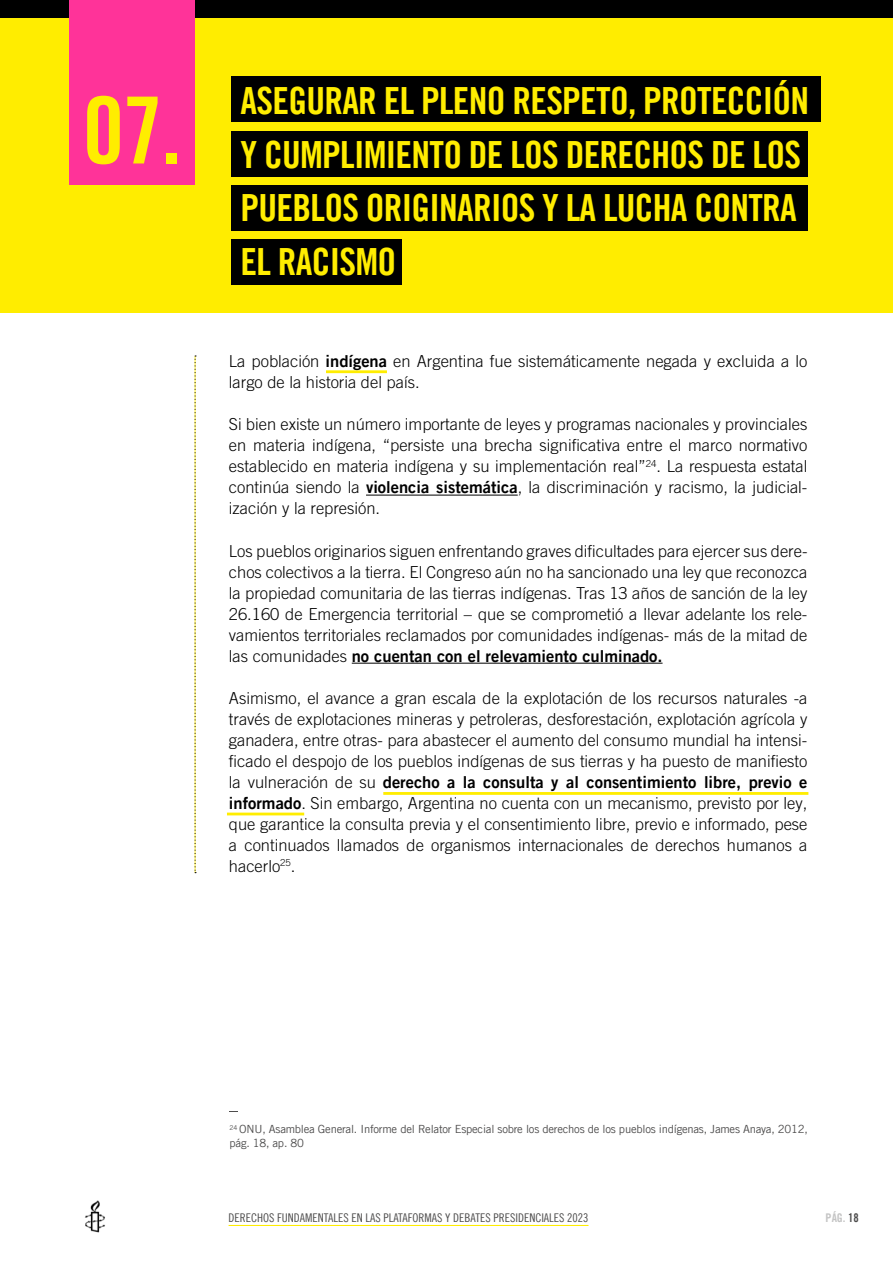
<style>
.page{position:relative;width:893px;height:1263px;background:#fff}
.page>*{position:absolute;margin:0;border:0;box-sizing:border-box;transform-origin:0 0}
.t1{font:92.55px "Amnesty Trade Gothic Bd Cn 20";color:#ffed00}
.t2{font:37.5px/53.6px "Amnesty Trade Gothic Bd Cn 20";letter-spacing:-.02em;color:#ffed00}
.t3{font:300 16.5px/21px "Amnesty Trade Gothic";color:#000;text-align:justify}
.t4{font:16.5px "Amnesty Trade Gothic Bd 2";color:#000}
.t5{font:12px "Amnesty Trade Gothic Cn 18";color:#4d4c4c}
.t6{font:12px "Amnesty Trade Gothic Bd Cn 20";color:#c4c4c4}
.t7{font:11.25px/13.5px "Amnesty Trade Gothic";letter-spacing:-.02em;color:#4d4c4c}
.s1{font-family:"Amnesty Trade Gothic Bd 2";font-weight:400}
.s2{font-family:"Amnesty Trade Gothic";font-weight:300}
.s3{color:#4d4c4c}
</style>
<div class="page">
<img style="left:85px;top:1200px;width:20px;height:33px">
<hr style="left:229px;top:1225px;width:359px;height:1px;background:#ffed00">
<div style="left:0;top:0;width:893px;height:313px;background:#ffed00"></div>
<svg style="left:195px;top:355px;width:1px;height:518px"></svg>
<div style="left:231px;top:76px;width:589px;height:46px;background:#000"></div>
<div style="left:231px;top:131px;width:576px;height:46px;background:#000"></div>
<div style="left:231px;top:185px;width:576px;height:46px;background:#000"></div>
<div style="left:231px;top:239px;width:170px;height:45px;background:#000"></div>
<hr style="left:366px;top:495px;width:152px;height:1px;background:#000">
<hr style="left:352px;top:663px;width:310px;height:1px;background:#000">
<div style="left:0;top:1px;width:893px;height:17px;background:#000"></div>
<div style="left:69px;top:1px;width:126px;height:184px;background:#f39"></div>
<hr style="left:326px;top:370px;width:61px;height:3px;background:#ffed00">
<hr style="left:383px;top:792px;width:425px;height:3px;background:#ffed00">
<hr style="left:227px;top:813px;width:77px;height:2px;background:#ffed00">
<h1 class="t1" style="left:83px;top:74px;width:101px">07.</h1>
<h2 class="t2" style="left:241px;top:74px;width:570px">ASEGURAR EL PLENO RESPETO, PROTECCIÓN<br>Y CUMPLIMIENTO DE LOS DERECHOS DE LOS<br>PUEBLOS ORIGINARIOS Y LA LUCHA CONTRA<br>EL RACISMO</h2>
<p class="t3" style="left:229px;top:351px;width:580px">La población <span class="s1">indígena</span> en Argentina fue sistemáticamente negada y excluida a lo largo de la historia del país.</p>
<p class="t3" style="left:229px;top:414px;width:580px">Si bien existe un número importante de leyes y programas nacionales y provinciales en materia indígena, “persiste una brecha significativa entre el marco normativo establecido en materia indígena y su implementación real”<sup>24</sup>. La respuesta estatal continúa siendo la <span class="s1">violencia sistemática</span>, la discriminación y racismo, la judicial&shy;ización y la represión.</p>
<p class="t3" style="left:229px;top:540px;width:580px">Los pueblos originarios siguen enfrentando graves dificultades para ejercer sus dere&shy;chos colectivos a la tierra. El Congreso aún no ha sancionado una ley que reconozca la propiedad comunitaria de las tierras indígenas. Tras 13 años de sanción de la ley 26.160 de Emergencia territorial – que se comprometió a llevar adelante los rele&shy;vamientos territoriales reclamados por comunidades indígenas- más de la mitad de</p>
<p class="t4" style="left:229px;top:645px;width:435px"><span class="s2">las comunidades</span> no cuentan con el relevamiento culminado.</p>
<p class="t3" style="left:229px;top:687px;width:580px">Asimismo, el avance a gran escala de la explotación de los recursos naturales -a través de explotaciones mineras y petroleras, desforestación, explotación agrícola y ganadera, entre otras- para abastecer el aumento del consumo mundial ha intensi&shy;ficado el despojo de los pueblos indígenas de sus tierras y ha puesto de manifiesto</p>
<p class="t4" style="left:229px;top:771px;width:580px"><span class="s2">la vulneración de su</span> derecho a la consulta y al consentimiento libre, previo e</p>
<p class="t3" style="left:229px;top:792px;width:580px"><span class="s1">informado</span>. Sin embargo, Argentina no cuenta con un mecanismo, previsto por ley, que garantice la consulta previa y el consentimiento libre, previo e informado, pese a continuados llamados de organismos internacionales de derechos humanos a hacerlo<sup>25</sup>.</p>
<p class="t7" style="left:230px;top:1122px;width:580px"><sup>24</sup> ONU, Asamblea General. Informe del Relator Especial sobre los derechos de los pueblos indígenas, James Anaya, 2012, pág. 18, ap. 80</p>
<p class="t5" style="left:229px;top:1210px;width:362px">DERECHOS FUNDAMENTALES EN LAS PLATAFORMAS Y DEBATES PRESIDENCIALES 2023</p>
<p class="t6" style="left:826px;top:1210px;width:35px">PÁG. <span class="s3">18</span></p>
</div>
